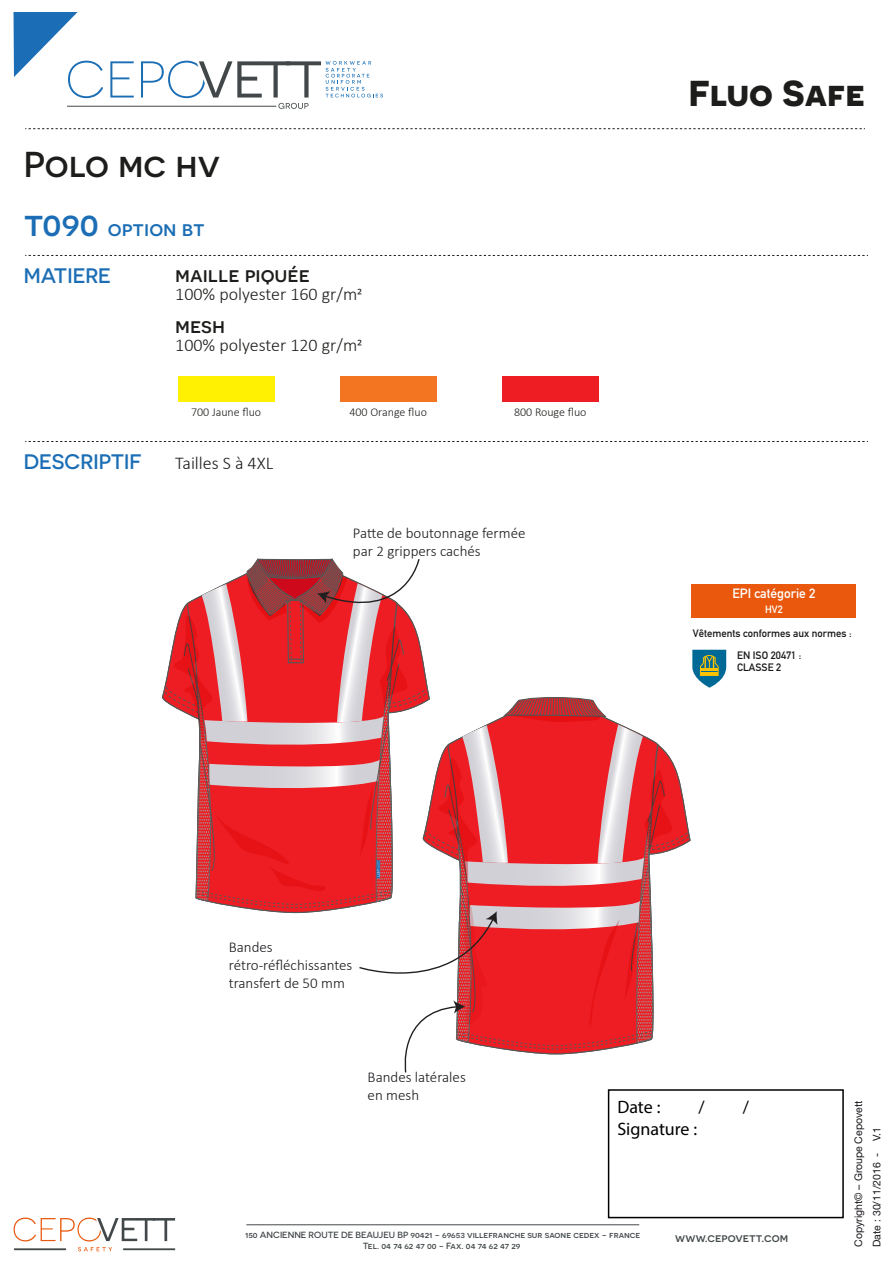
<style>
.page{position:relative;width:893px;height:1263px;background:#fff}
.page>*{position:absolute;margin:0;border:0;box-sizing:border-box;transform-origin:0 0}
.t1{font:500 36px "Novecentosanswide";color:#1d1d1b}
.t2{font:700 36px "Novecentosanswide";color:#1d1d1b}
.t3{font:500 21px "Novecentosanswide";color:#1b6eb5}
.t4{font:500 21px "Novecentosanswide";color:#1d1d1b}
.t5{font:300 18px "Calibri";color:#1d1d1b}
.t6{font:18px "Myriad Pro";color:#000}
.t7{font:300 15px/18px "Calibri";color:#1a171b}
.t8{font:13.35px "DIN Mittelschrift";color:#fff}
.t9{font:300 12px "Calibri";color:#1d1d1b}
.t10{font:500 12px "Novecentosanswide";color:#42484a}
.t11{font:10.65px/21.5px "DIN Mittelschrift";color:#1a171b;text-align:center}
.t12{font:10.5px "Helvetica Neue";color:#1a171b}
.t13{font:10.5px "DIN Mittelschrift";color:#fff}
.t14{font:500 9px/10.8px "Novecentosanswide";color:#42484a;text-align:center}
.s1{font-size:36px}
</style>
<div class="page">
<hr style="left:67px;top:106px;width:209px;height:1px;background:#42484a">
<svg style="left:110px;top:61px;width:24px;height:37px"></svg>
<svg style="left:141px;top:61px;width:242px;height:48px"></svg>
<svg style="left:14px;top:12px;width:89px;height:86px"></svg>
<svg style="left:25px;top:128px;width:840px;height:1px"></svg>
<svg style="left:25px;top:255px;width:843px;height:1px"></svg>
<hr style="left:246px;top:1224px;width:393px;height:1px;background:#42484a">
<div style="left:608px;top:1089px;width:236px;height:129px;border:2px solid #000"></div>
<div style="left:178px;top:376px;width:96px;height:25px;background:#fff101"></div>
<div style="left:340px;top:376px;width:96px;height:25px;background:#f47521"></div>
<div style="left:502px;top:376px;width:96px;height:25px;background:#ee1d23"></div>
<svg style="left:25px;top:441px;width:843px;height:1px"></svg>
<div style="left:692px;top:584px;width:164px;height:34px;background:#e9580c"></div>
<svg style="left:164px;top:558px;width:562px;height:515px"></svg>
<svg style="left:14px;top:1217px;width:161px;height:24px"></svg>
<hr style="left:14px;top:1248px;width:52px;height:2px;background:#42484a">
<hr style="left:123px;top:1248px;width:52px;height:2px;background:#42484a">
<svg style="left:78px;top:1247px;width:34px;height:4px"></svg>
<h1 class="t1" style="left:24px;top:143px;width:198px">Polo mc hv</h1>
<h2 class="t3" style="left:24px;top:216px;width:182px"><span class="s1">t090</span> option bt</h2>
<h2 class="t3" style="left:24px;top:263px;width:89px">MATIERE</h2>
<h2 class="t4" style="left:175px;top:262px;width:136px">maille piquée</h2>
<p class="t5" style="left:175px;top:283px;width:189px">100% polyester 160 gr/m2</p>
<h2 class="t4" style="left:175px;top:313px;width:51px">mesh</h2>
<p class="t5" style="left:175px;top:333px;width:189px">100% polyester 120 gr/m2</p>
<p class="t9" style="left:191px;top:405px;width:72px">700 Jaune fluo</p>
<p class="t9" style="left:349px;top:405px;width:79px">400 Orange fluo</p>
<p class="t9" style="left:514px;top:405px;width:74px">800 Rouge fluo</p>
<h2 class="t3" style="left:24px;top:449px;width:120px">DESCRIPTIF</h2>
<p class="t5" style="left:175px;top:451px;width:100px">Tailles S à 4XL</p>
<p class="t7" style="left:353px;top:524px;width:174px">Patte de boutonnage fermée par 2 grippers cachés</p>
<h1 class="t2" style="left:689px;top:71px;width:178px">Fluo Safe</h1>
<p class="t8" style="left:732px;top:586px;width:84px">EPI catégorie 2</p>
<p class="t13" style="left:765px;top:603px;width:19px">HV2</p>
<p class="t11" style="left:693px;top:623px;width:160px">Vêtements conformes aux normes :<br>EN ISO 20471 :</p>
<p class="t11" style="left:737px;top:656px;width:46px">CLASSE 2</p>
<p class="t7" style="left:229px;top:937px;width:125px">Bandes rétro-réfléchissantes transfert de 50 mm</p>
<p class="t7" style="left:368px;top:1068px;width:100px">Bandes latérales en mesh</p>
<p class="t6" style="left:617px;top:1096px;width:45px">Date :</p>
<p class="t6" style="left:698px;top:1096px;width:8px">/</p>
<p class="t6" style="left:743px;top:1096px;width:8px">/</p>
<p class="t6" style="left:617px;top:1118px;width:81px">Signature :</p>
<p class="t14" style="left:245px;top:1229px;width:397px">150 ANCIENNE ROUTE DE BEAUJEU BP 90421 - 69653 villefranche sur saone cedex - france<br>Tel. 04 74 62 47 00 - Fax. 04 74 62 47 29</p>
<p class="t10" style="left:675px;top:1231px;width:115px">www.cepovett.com</p>
<p class="t12" style="left:852px;top:1247px;width:148px;rotate:-90deg">Copyright© – Groupe Cepovett</p>
<p class="t12" style="left:871px;top:1247px;width:121px;rotate:-90deg">Date : 30/11/2016 - V.1</p>
</div>
